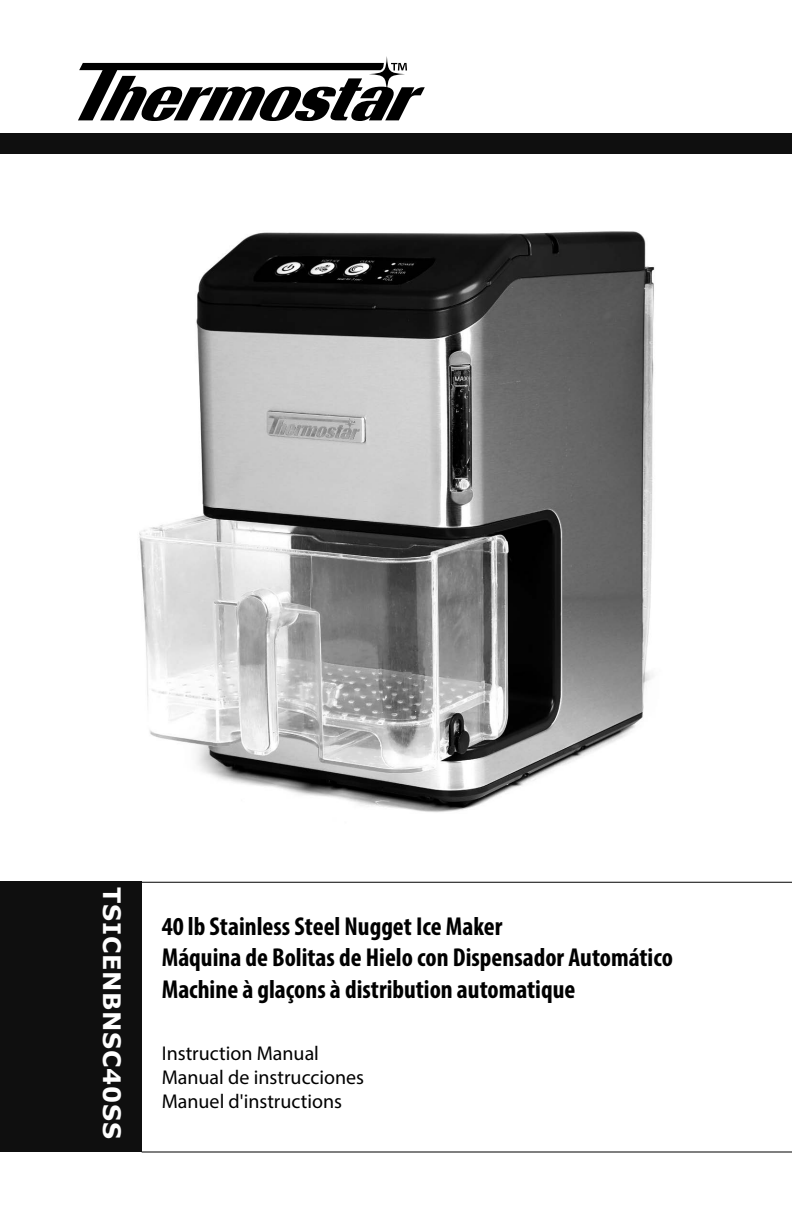
<style>
.page{position:relative;width:792px;height:1224px;background:#fff}
.page>*{position:absolute;margin:0;border:0;box-sizing:border-box;transform-origin:0 0}
.t1{font:700 condensed 26px/31.2px "Myriad Pro";color:#000}
.No_Style__Don_t_Use{font:700 24px "Verdana";letter-spacing:.03em;color:#fff}
.t2{font:20px/24px "Myriad Pro";color:#000}
</style>
<div class="page">
<hr style="left:142px;top:882px;width:650px;height:1px;background:#000">
<hr style="left:142px;top:1152px;width:650px;height:1px;background:#000">
<div style="left:0;top:881px;width:142px;height:270px;background:#0f0f0f"></div>
<div style="left:0;top:133px;width:792px;height:20px;background:#0f0f0f"></div>
<svg style="left:369px;top:56px;width:36px;height:36px"></svg>
<svg style="left:78px;top:63px;width:347px;height:58px"></svg>
<img style="left:139px;top:231px;width:516px;height:582px">
<p class="No_Style__Don_t_Use" style="left:129px;top:887px;width:253px;rotate:90deg">TSICENBNSC40SS</p>
<p class="t1" style="left:162px;top:910px;width:513px">40 lb Stainless Steel Nugget Ice Maker<br>Máquina de Bolitas de Hielo con Dispensador Automático</p>
<p class="t1" style="left:162px;top:973px;width:415px">Machine à glaçons à distribution automatique</p>
<p class="t2" style="left:162px;top:1041px;width:204px">Instruction Manual<br>Manual de instrucciones</p>
<p class="t2" style="left:162px;top:1089px;width:182px">Manuel d'instructions</p>
</div>
